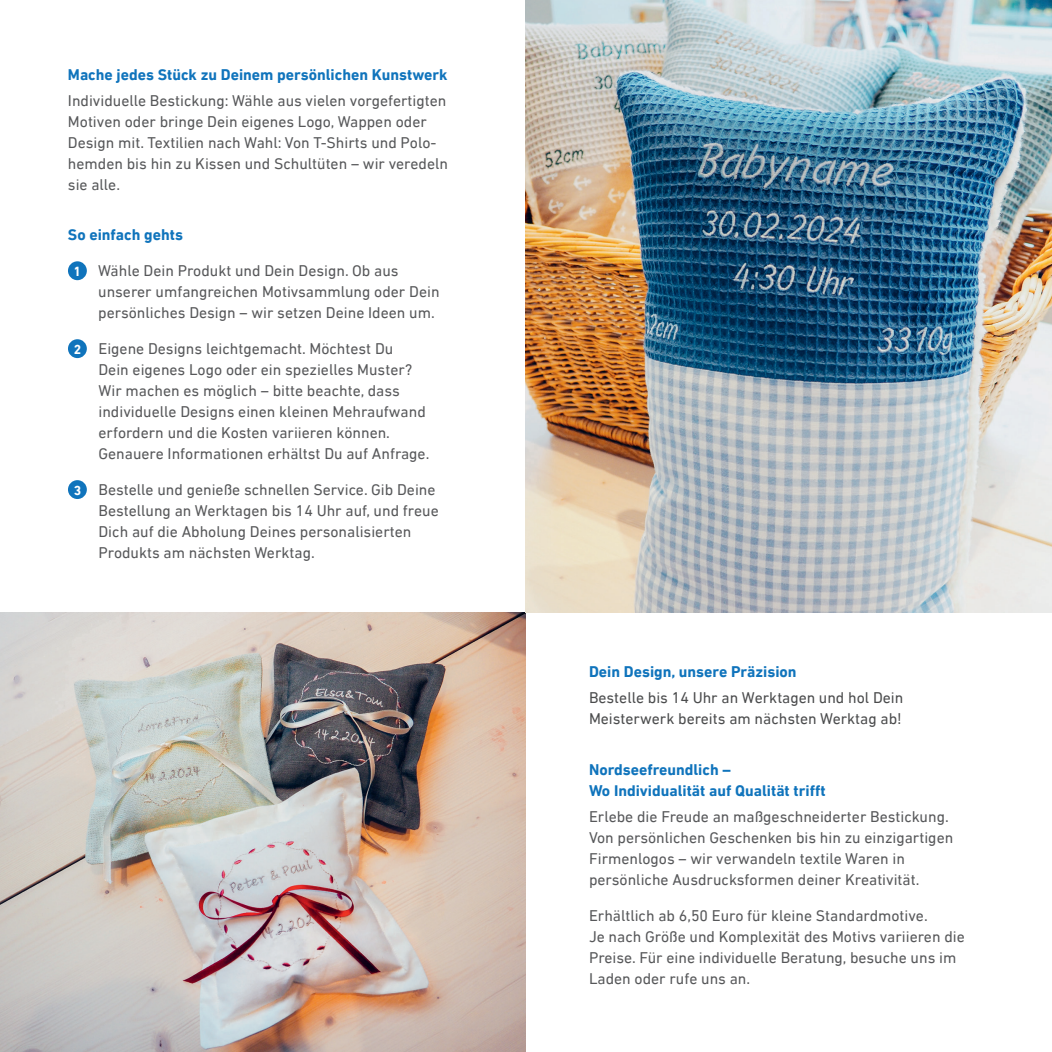
<style>
.page{position:relative;width:1052px;height:1052px;background:#fff}
.page>*{position:absolute;margin:0;border:0;box-sizing:border-box;transform-origin:0 0}
.t1{font:15.75px/21px "DIN Next LT Pro";color:#57585a}
.t2{font:700 15.75px "DIN Next LT Pro";color:#1074bc}
.t3{font:15.75px/21px "DIN Next LT Pro";color:#4b4c4d}
.t4{font:700 15.75px/21px "DIN Next LT Pro";color:#1074bc}
.s1{font-weight:700;font-size:13.47px;color:#fff}
.s2{font-style:inherit}
</style>
<div class="page">
<div style="left:68px;top:261px;width:19px;height:19px;background:#1074bc;border-radius:50%"></div>
<div style="left:68px;top:339px;width:19px;height:19px;background:#1074bc;border-radius:50%"></div>
<div style="left:68px;top:480px;width:19px;height:19px;background:#1074bc;border-radius:50%"></div>
<img style="left:0;top:613px;width:526px;height:439px">
<img style="left:526px;top:0;width:526px;height:613px">
<p class="t2" style="left:68px;top:65px;width:381px">Mache jedes Stück zu Deinem persönlichen Kunstwerk</p>
<p class="t1" style="left:68px;top:90px;width:381px">Individuelle Bestickung: Wähle aus vielen vorgefertigten Motiven oder bringe Dein eigenes Logo, Wappen oder Design mit. Textilien nach Wahl: Von T-Shirts und Polo&shy;hemden bis hin zu Kissen und Schultüten – wir veredeln sie alle.</p>
<p class="t2" style="left:68px;top:226px;width:116px">So einfach gehts</p>
<p class="t1" style="left:98px;top:260px;width:343px;text-indent:-25px"><span class="s1">1</span> Wähle Dein Produkt und Dein Design. Ob aus unserer umfangreichen Motivsammlung oder Dein persönliches Design – wir setzen Deine Ideen um.</p>
<p class="t1" style="left:98px;top:338px;width:332px;text-indent:-25px"><span class="s1">2</span> Eigene Designs leichtgemacht. Möchtest Du<br>Dein eigenes Logo oder ein spezielles Muster?<br>Wir machen es möglich – bitte beachte, dass individuelle Designs einen kleinen Mehraufwand erfordern und die Kosten variieren können.<br>Genauere Informationen erhältst Du auf Anfrage.</p>
<p class="t1" style="left:98px;top:479px;width:342px;text-indent:-25px"><span class="s1">3</span> Bestelle und genieße schnellen Service. Gib Deine Bestellung an Werktagen bis 14 Uhr auf, und freue Dich auf die Abholung Deines personalisierten Produkts am nächsten Werktag.</p>
<p class="t2" style="left:589px;top:663px;width:209px">Dein Design, unsere Präzision</p>
<p class="t3" style="left:589px;top:687px;width:316px">Bestelle bis 14 Uhr an Werktagen und hol Dein<br>Meisterwerk bereits am nächsten Werktag ab!</p>
<p class="t4" style="left:589px;top:759px;width:238px"><span class="s2">Nordseefreundlich –<br>W</span>o Individualität auf Qualität triff<span class="s2">t</span></p>
<p class="t1" style="left:589px;top:806px;width:366px">Erlebe die Freude an maßgeschneiderter Bestickung.<br>Von persönlichen Geschenken bis hin zu einzigartigen Firmenlogos – wir verwandeln textile Waren in persönliche Ausdrucksformen deiner Kreativität.</p>
<p class="t1" style="left:589px;top:905px;width:377px">Erhältlich ab 6,50 Euro für kleine Standardmotive.<br>Je nach Größe und Komplexität des Motivs variieren die Preise. Für eine individuelle Beratung, besuche uns im Laden oder rufe uns an.</p>
</div>
